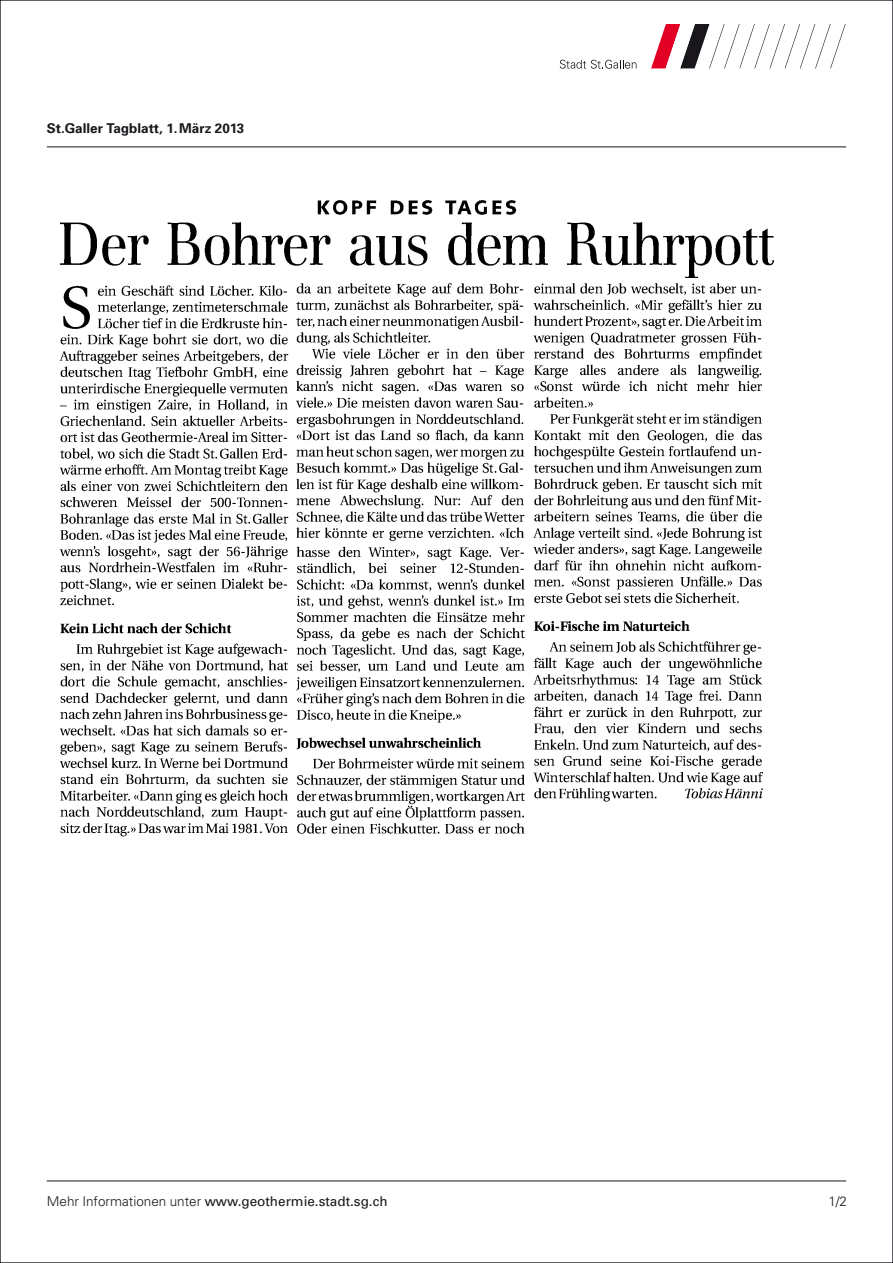
<style>
.page{position:relative;width:893px;height:1263px;background:#fff}
.page>*{position:absolute;margin:0;border:0;box-sizing:border-box;transform-origin:0 0}
.t1{font:13.5px "Univers";color:#1a171c}
.t2{font:700 13.5px "Univers";color:#1a171c}
.t3{font:300 13.5px "Univers";color:#1a171c}
.s1{font-weight:300}
</style>
<div class="page">
<svg style="left:651px;top:24px;width:195px;height:44px"></svg>
<svg style="left:560px;top:60px;width:76px;height:9px"></svg>
<hr style="left:47px;top:146px;width:799px;height:1px;background:#1a171c">
<hr style="left:47px;top:1180px;width:799px;height:1px;background:#1a171c">
<img style="left:59px;top:200px;width:716px;height:637px">
<p class="t2" style="left:47px;top:120px;width:199px">St.Galler Tagblatt, 1.März 2013</p>
<p class="t1" style="left:47px;top:1192px;width:342px"><span class="s1">Mehr Informationen unter</span> www.geothermie.stadt.sg.ch</p>
<p class="t3" style="left:828px;top:1193px;width:20px">1/2</p>
</div>
